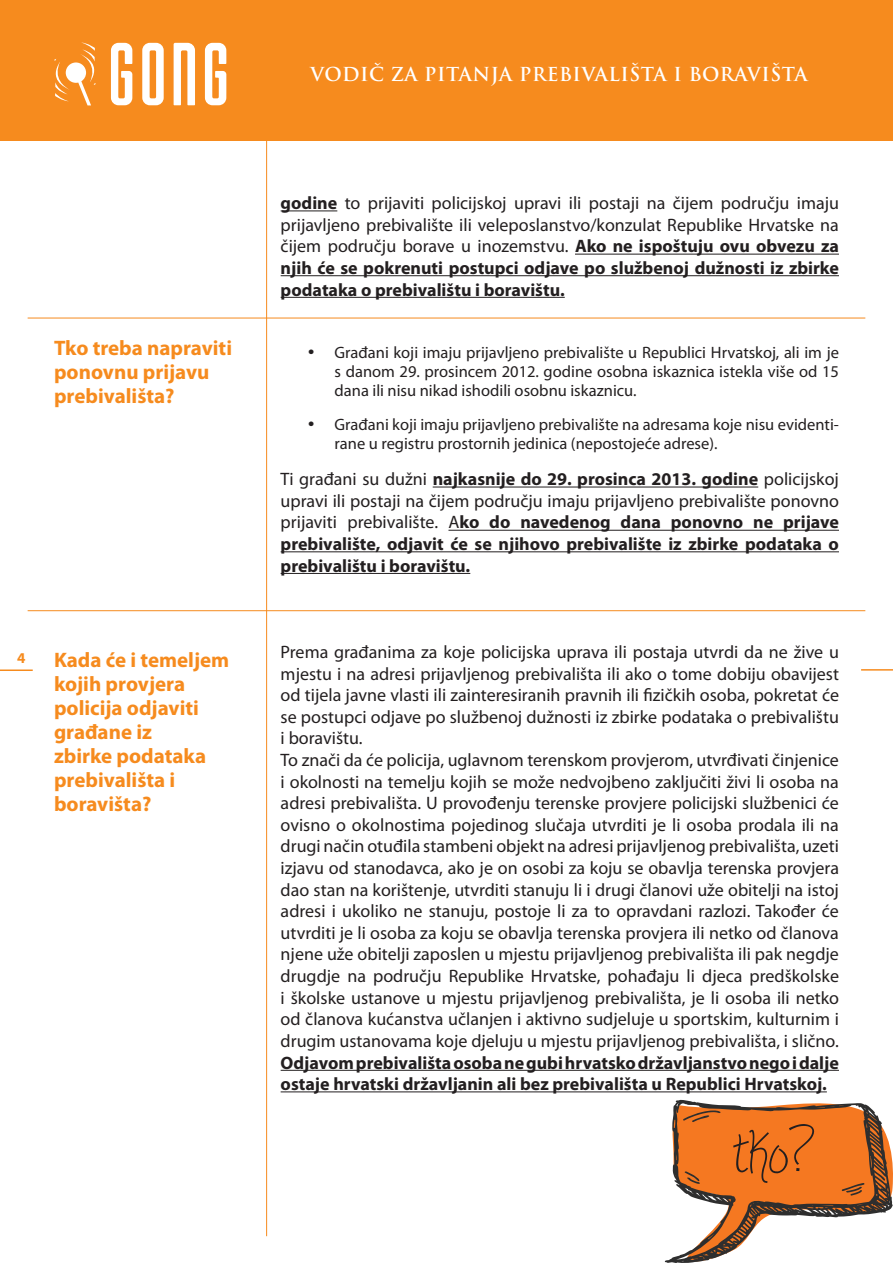
<style>
.page{position:relative;width:893px;height:1263px;background:#fff}
.page>*{position:absolute;margin:0;border:0;box-sizing:border-box;transform-origin:0 0}
.t1{font:700 21px/24px "Myriad Pro";color:#f68b1e}
.t2{font:700 18.75px "Trajan Pro";letter-spacing:.03em;color:#fff}
.t3{font:18px/21.6px "Myriad Pro";color:#231f20;text-align:justify}
.t4{font:700 18px/21.6px "Myriad Pro";color:#231f20;text-align:justify}
.t5{font:16.5px/18.9px "Myriad Pro";color:#231f20;text-align:justify}
.t6{font:700 15px "Myriad Pro";color:#f68b1e}
.s1{font-weight:700}
.s2{font-weight:400}
</style>
<div class="page">
<hr style="left:266px;top:20px;width:1px;height:1216px;background:#f68b1e">
<div style="left:0;top:0;width:893px;height:140px;background:#f68b1e"></div>
<svg style="left:142px;top:43px;width:22px;height:62px"></svg>
<svg style="left:54px;top:43px;width:42px;height:62px"></svg>
<svg style="left:174px;top:43px;width:21px;height:62px"></svg>
<svg style="left:205px;top:43px;width:21px;height:62px"></svg>
<svg style="left:111px;top:43px;width:21px;height:62px"></svg>
<hr style="left:0;top:669px;width:33px;height:2px;background:#f68b1e">
<hr style="left:861px;top:669px;width:32px;height:2px;background:#f68b1e">
<hr style="left:281px;top:210px;width:56px;height:1px;background:#231f20">
<hr style="left:575px;top:254px;width:264px;height:1px;background:#231f20">
<hr style="left:281px;top:275px;width:558px;height:1px;background:#231f20">
<hr style="left:281px;top:297px;width:284px;height:1px;background:#231f20">
<hr style="left:433px;top:487px;width:325px;height:1px;background:#231f20">
<hr style="left:448px;top:530px;width:391px;height:1px;background:#231f20">
<hr style="left:281px;top:551px;width:558px;height:1px;background:#231f20">
<hr style="left:281px;top:573px;width:189px;height:1px;background:#231f20">
<hr style="left:281px;top:1070px;width:558px;height:1px;background:#231f20">
<hr style="left:281px;top:1091px;width:546px;height:1px;background:#231f20">
<hr style="left:28px;top:318px;width:837px;height:1px;background:#f68b1e">
<hr style="left:28px;top:610px;width:837px;height:1px;background:#f68b1e">
<svg style="left:664px;top:1099px;width:229px;height:164px"></svg>
<p class="t1" style="left:54px;top:335px;width:180px">Tko treba napraviti ponovnu prijavu prebivališta?</p>
<p class="t6" style="left:17px;top:648px;width:10px">4</p>
<p class="t1" style="left:54px;top:647px;width:177px">Kada će i temeljem kojih provjera policija odjaviti građane iz<br>zbirke podataka prebivališta i boravišta?</p>
<p class="t2" style="left:310px;top:62px;width:499px">VODIČ ZA PITANJA PREBIVALIŠTA I BORAVIŠTA</p>
<p class="t3" style="left:281px;top:192px;width:560px"><span class="s1">godine</span> to prijaviti policijskoj upravi ili postaji na čijem području imaju prijavljeno prebivalište ili veleposlanstvo/konzulat Republike Hrvatske na čijem području borave u inozemstvu. <span class="s1">Ako ne ispoštuju ovu obvezu za njih će se pokrenuti postupci odjave po službenoj dužnosti iz zbirke podataka o prebivalištu i boravištu.</span></p>
<p class="t5" style="left:335px;top:342px;width:506px;text-indent:-27px">• Građani koji imaju prijavljeno prebivalište u Republici Hrvatskoj, ali im je s danom 29. prosincem 2012. godine osobna iskaznica istekla više od 15 dana ili nisu nikad ishodili osobnu iskaznicu.</p>
<p class="t5" style="left:335px;top:414px;width:506px;text-indent:-27px">• Građani koji imaju prijavljeno prebivalište na adresama koje nisu evidenti&shy;rane u registru prostornih jedinica (nepostojeće adrese).</p>
<p class="t4" style="left:281px;top:468px;width:560px"><span class="s2">Ti građani su dužni</span> najkasnije do 29. prosinca 2013. godine <span class="s2">policijskoj upravi ili postaji na čijem području imaju prijavljeno prebivalište ponovno prijaviti prebivalište. A</span>ko do navedenog dana ponovno ne prijave prebivalište, odjavit će se njihovo prebivalište iz zbirke podataka o prebivalištu i boravištu.</p>
<p class="t3" style="left:281px;top:641px;width:560px;text-align:left">Prema građanima za koje policijska uprava ili postaja utvrdi da ne žive u mjestu i na adresi prijavljenog prebivališta ili ako o tome dobiju obavijest od tijela javne vlasti ili zainteresiranih pravnih ili fizičkih osoba, pokretat će se postupci odjave po službenoj dužnosti iz zbirke podataka o prebivalištu i boravištu.<br>To znači da će policija, uglavnom terenskom provjerom, utvrđivati činjenice i okolnosti na temelju kojih se može nedvojbeno zaključiti živi li osoba na adresi prebivališta. U provođenju terenske provjere policijski službenici će ovisno o okolnostima pojedinog slučaja utvrditi je li osoba prodala ili na drugi način otuđila stambeni objekt na adresi prijavljenog prebivališta, uzeti izjavu od stanodavca, ako je on osobi za koju se obavlja terenska provjera dao stan na korištenje, utvrditi stanuju li i drugi članovi uže obitelji na istoj adresi i ukoliko ne stanuju, postoje li za to opravdani razlozi. Također će utvrditi je li osoba za koju se obavlja terenska provjera ili netko od članova njene uže obitelji zaposlen u mjestu prijavljenog prebivališta ili pak negdje drugdje na području Republike Hrvatske, pohađaju li djeca predškolske i školske ustanove u mjestu prijavljenog prebivališta, je li osoba ili netko od članova kućanstva učlanjen i aktivno sudjeluje u sportskim, kulturnim i drugim ustanovama koje djeluju u mjestu prijavljenog prebivališta, i slično.</p>
<p class="t4" style="left:281px;top:1051px;width:560px">Odjavom prebivališta osoba ne gubi hrvatsko državljanstvo nego i dalje ostaje hrvatski državljanin ali bez prebivališta u Republici Hrvatskoj.</p>
</div>
